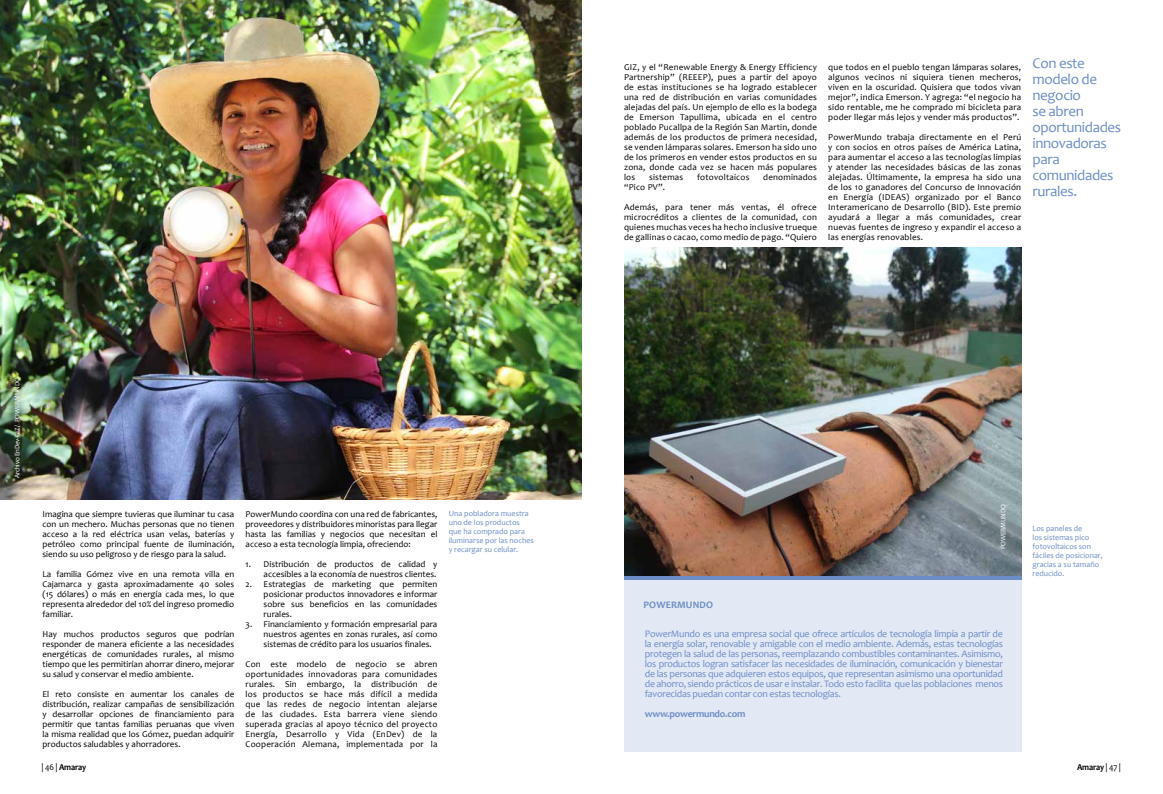
<style>
.page{position:relative;width:1163px;height:794px;background:#fff}
.page>*{position:absolute;margin:0;border:0;box-sizing:border-box;transform-origin:0 0}
.t1{font:15px/16px "Candara";letter-spacing:-.025em;color:#6c8cc7}
.t2{font:10px/10px "Candara";letter-spacing:-.025em;color:#6c8cc7;text-align:justify}
.t3{font:700 10px "Candara";letter-spacing:-.025em;color:#6c8cc7}
.t4{font:700 10px "Candara";letter-spacing:.015em;color:#6c8cc7}
.t5{font:9px/10px "Candara";color:#000;text-align:justify}
.t6{font:9px "Candara";letter-spacing:.02em;color:#000}
.t7{font:700 9px "Candara";letter-spacing:-.02em;color:#000;scale:.93 1}
.t8{font:8px/9px "Candara";color:#6c8cc7}
.t9{font:7px "Candara";letter-spacing:-.03em;color:#fff}
.s1{font-weight:400}
</style>
<div class="page">
<img style="left:0;top:0;width:581px;height:499px">
<div style="left:624px;top:579px;width:396px;height:172px;background:#e2e8f4"></div>
<hr style="left:624px;top:576px;width:396px;height:3px;background:#6c8cc7">
<img style="left:624px;top:247px;width:396px;height:329px">
<p class="t5" style="left:624px;top:62px;width:194px">GIZ, y el “Renewable Energy &amp; Energy Efficiency Partnership” (REEEP), pues a partir del apoyo de estas instituciones se ha logrado establecer una red de distribución en varias comunidades alejadas del país. Un ejemplo de ello es la bodega de Emerson Tapullima, ubicada en el centro poblado Pucallpa de la Región San Martin, donde además de los productos de primera necesidad, se venden lámparas solares. Emerson ha sido uno de los primeros en vender estos productos en su zona, donde cada vez se hacen más populares los</p>
<p class="t6" style="left:649px;top:171px;width:36px">sistemas</p>
<p class="t6" style="left:697px;top:171px;width:54px">fotovoltaicos</p>
<p class="t6" style="left:763px;top:171px;width:55px">denominados</p>
<p class="t5" style="left:624px;top:182px;width:42px">“Pico PV”.</p>
<p class="t5" style="left:624px;top:202px;width:194px">Además, para tener más ventas, él ofrece microcréditos a clientes de la comunidad, con quienes muchas veces ha hecho inclusive trueque de gallinas o cacao, como medio de pago. “Quiero</p>
<p class="t5" style="left:828px;top:62px;width:194px">que todos en el pueblo tengan lámparas solares, algunos vecinos ni siquiera tienen mecheros, viven en la oscuridad. Quisiera que todos vivan mejor”, indica Emerson. Y agrega: “el negocio ha sido rentable, me he comprado mi bicicleta para poder llegar más lejos y vender más productos”.</p>
<p class="t5" style="left:828px;top:132px;width:194px">PowerMundo trabaja directamente en el Perú y con socios en otros países de América Latina, para aumentar el acceso a las tecnologías limpias y atender las necesidades básicas de las zonas alejadas. Últimamente, la empresa ha sido una de los 10 ganadores del Concurso de Innovación en Energía (IDEAS) organizado por el Banco Interamericano de Desarrollo (BID). Este premio ayudará a llegar a más comunidades, crear nuevas fuentes de ingreso y expandir el acceso a las energías renovables.</p>
<h1 class="t1" style="left:1032px;top:55px;width:90px">Con este modelo de negocio<br>se abren oportunidades innovadoras para comunidades rurales.</h1>
<p class="t9" style="left:13px;top:478px;width:102px;rotate:-90deg">Archivo EnDev-GIZ / POWERMUNDO</p>
<p class="t5" style="left:43px;top:509px;width:193px">Imagina que siempre tuvieras que iluminar tu casa con un mechero. Muchas personas que no tienen acceso a la red eléctrica usan velas, baterías y petróleo como principal fuente de iluminación, siendo su uso peligroso y de riesgo para la salud.</p>
<p class="t5" style="left:43px;top:569px;width:193px">La familia Gómez vive en una remota villa en Cajamarca y gasta aproximadamente 40 soles (15 dólares) o más en energía cada mes, lo que representa alrededor del 10% del ingreso promedio familiar.</p>
<p class="t5" style="left:43px;top:629px;width:193px">Hay muchos productos seguros que podrían responder de manera eficiente a las necesidades energéticas de comunidades rurales, al mismo tiempo que les permitirían ahorrar dinero, mejorar su salud y conservar el medio ambiente.</p>
<p class="t5" style="left:43px;top:689px;width:193px">El reto consiste en aumentar los canales de distribución, realizar campañas de sensibilización y desarrollar opciones de financiamiento para permitir que tantas familias peruanas que viven la misma realidad que los Gómez, puedan adquirir productos saludables y ahorradores.</p>
<p class="t5" style="left:245px;top:509px;width:193px">PowerMundo coordina con una red de fabricantes, proveedores y distribuidores minoristas para llegar hasta las familias y negocios que necesitan el acceso a esta tecnología limpia, ofreciendo:</p>
<p class="t5" style="left:245px;top:559px;width:193px;text-align:right">1. Distribución de productos de calidad y accesibles a la economía de nuestros clientes.</p>
<p class="t5" style="left:263px;top:579px;width:175px;text-indent:-18px">2. Estrategias de marketing que permiten posicionar productos innovadores e informar sobre sus beneficios en las comunidades rurales.</p>
<p class="t5" style="left:263px;top:619px;width:175px;text-indent:-18px">3. Financiamiento y formación empresarial para nuestros agentes en zonas rurales, así como sistemas de crédito para los usuarios finales.</p>
<p class="t5" style="left:245px;top:659px;width:193px">Con este modelo de negocio se abren oportunidades innovadoras para comunidades rurales. Sin embargo, la distribución de los productos se hace más difícil a medida que las redes de negocio intentan alejarse de las ciudades. Esta barrera viene siendo superada gracias al apoyo técnico del proyecto Energía, Desarrollo y Vida (EnDev) de la Cooperación Alemana, implementada por la</p>
<p class="t8" style="left:448px;top:509px;width:86px">Una pobladora muestra uno de los productos que ha comprado para iluminarse por las noches y recargar su celular.</p>
<p class="t4" style="left:643px;top:598px;width:71px">POWERMUNDO</p>
<p class="t9" style="left:998px;top:549px;width:46px;rotate:-90deg">POWERMUNDO</p>
<p class="t2" style="left:644px;top:628px;width:360px">PowerMundo es una empresa social que ofrece artículos de tecnología limpia a partir de la energía solar, renovable y amigable con el medio ambiente. Además, estas tecnologías protegen la salud de las personas, reemplazando combustibles contaminantes. Asimismo, los productos logran satisfacer las necesidades de iluminación, comunicación y bienestar de las personas que adquieren estos equipos, que representan asimismo una oportunidad de ahorro, siendo prácticos de usar e instalar. Todo esto facilita que las poblaciones menos favorecidas puedan contar con estas tecnologías.</p>
<p class="t3" style="left:644px;top:707px;width:102px">www.powermundo.com</p>
<p class="t8" style="left:1032px;top:523px;width:72px">Los paneles de<br>los sistemas pico fotovoltaicos son fáciles de posicionar, gracias a su tamaño reducido.</p>
<p class="t7" style="left:42px;top:761px;width:49px"><span class="s1">| 46 |</span> Amaray</p>
<p class="t7" style="left:1076px;top:761px;width:49px">Amaray <span class="s1">| 47 |</span></p>
</div>
